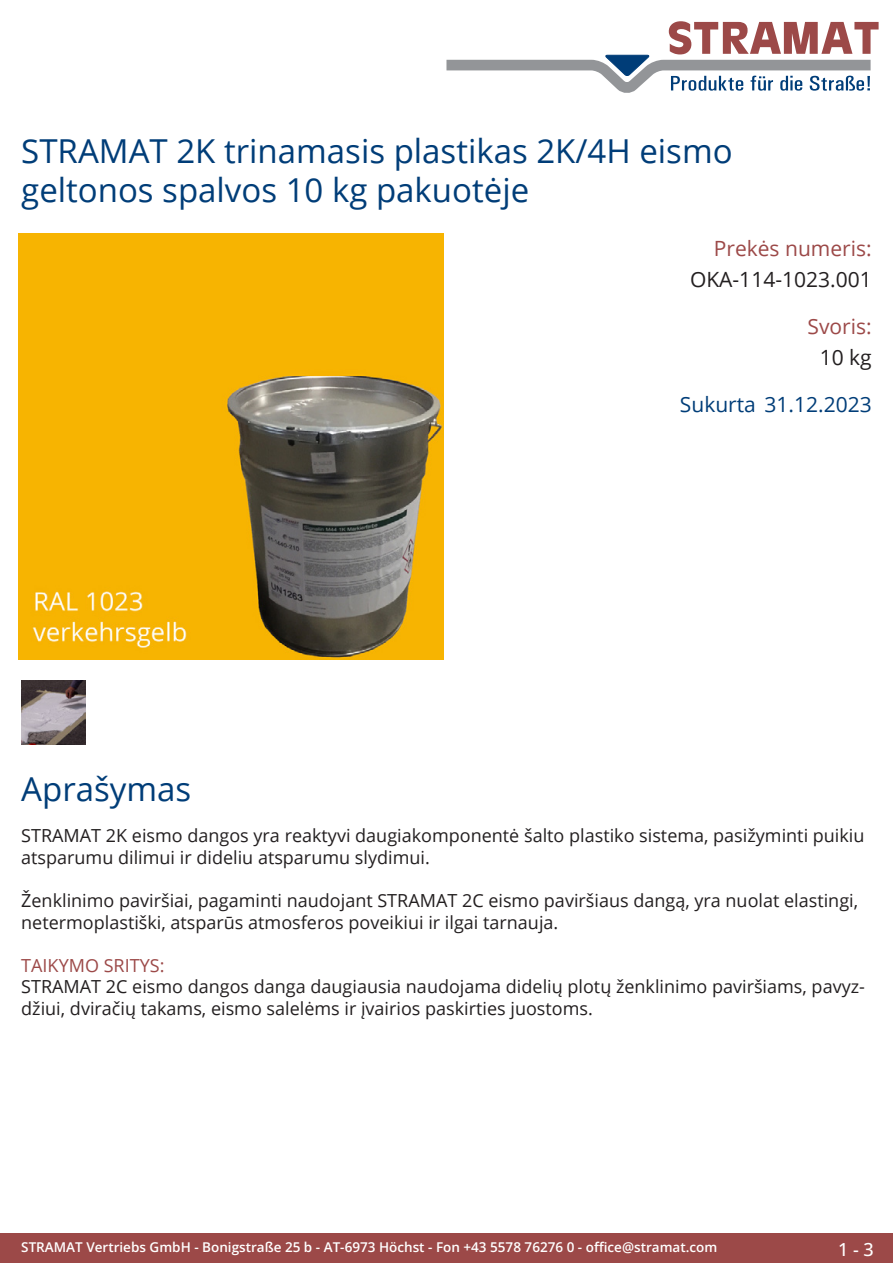
<style>
.page{position:relative;width:893px;height:1263px;background:#fff}
.page>*{position:absolute;margin:0;border:0;box-sizing:border-box;transform-origin:0 0}
.Produkttitel{font:33px/39.6px "Open Sans";color:#003d78}
.TechDaten_Überschrif{font:21px "Open Sans";color:#9c4948}
.TechDaten_Inhalt{font:21px "Open Sans";color:#231f20}
.Erstellungsdatum{font:21px "Open Sans";color:#003d78}
.Beschreibung_Text{font:18px/21.6px "Open Sans";color:#231f20}
.t1{font:500 18px "Open Sans";color:#fff}
.t2{font:600 13.5px "Open Sans";color:#fff}
.s1{color:#9c4948}
</style>
<div class="page">
<div style="left:0;top:1233px;width:893px;height:30px;background:#9c4948"></div>
<svg style="left:446px;top:21px;width:433px;height:72px"></svg>
<img style="left:18px;top:234px;width:425px;height:425px">
<img style="left:21px;top:680px;width:64px;height:64px">
<p class="Produkttitel" style="left:21px;top:130px;width:713px">STRAMAT 2K trinamasis plastikas 2K/4H eismo geltonos spalvos 10 kg pakuotėje</p>
<p class="TechDaten_Überschrif" style="left:714px;top:234px;width:159px">Prekės numeris:</p>
<p class="TechDaten_Inhalt" style="left:690px;top:265px;width:183px">OKA-114-1023.001</p>
<p class="TechDaten_Überschrif" style="left:807px;top:312px;width:66px">Svoris:</p>
<p class="TechDaten_Inhalt" style="left:820px;top:343px;width:54px">10 kg</p>
<p class="Erstellungsdatum" style="left:680px;top:390px;width:193px">Sukurta 31.12.2023</p>
<p class="Produkttitel" style="left:21px;top:768px;width:172px">Aprašymas</p>
<p class="Beschreibung_Text" style="left:21px;top:824px;width:845px">STRAMAT 2K eismo dangos yra reaktyvi daugiakomponentė šalto plastiko sistema, pasižyminti puikiu atsparumu dilimui ir dideliu atsparumu slydimui.</p>
<p class="Beschreibung_Text" style="left:21px;top:889px;width:838px">Ženklinimo paviršiai, pagaminti naudojant STRAMAT 2C eismo paviršiaus dangą, yra nuolat elastingi, netermoplastiški, atsparūs atmosferos poveikiui ir ilgai tarnauja.</p>
<p class="Beschreibung_Text" style="left:21px;top:954px;width:845px"><span class="s1">TAIKYMO SRITYS:<br></span>STRAMAT 2C eismo dangos danga daugiausia naudojama didelių plotų ženklinimo paviršiams, pavyz&shy;džiui, dviračių takams, eismo salelėms ir įvairios paskirties juostoms.</p>
<p class="t2" style="left:21px;top:1238px;width:698px">STRAMAT Vertriebs GmbH - Bonigstraße 25 b - AT-6973 Höchst - Fon +43 5578 76276 0 - office@stramat.com</p>
<p class="t1" style="left:838px;top:1237px;width:37px">1 - 3</p>
</div>
